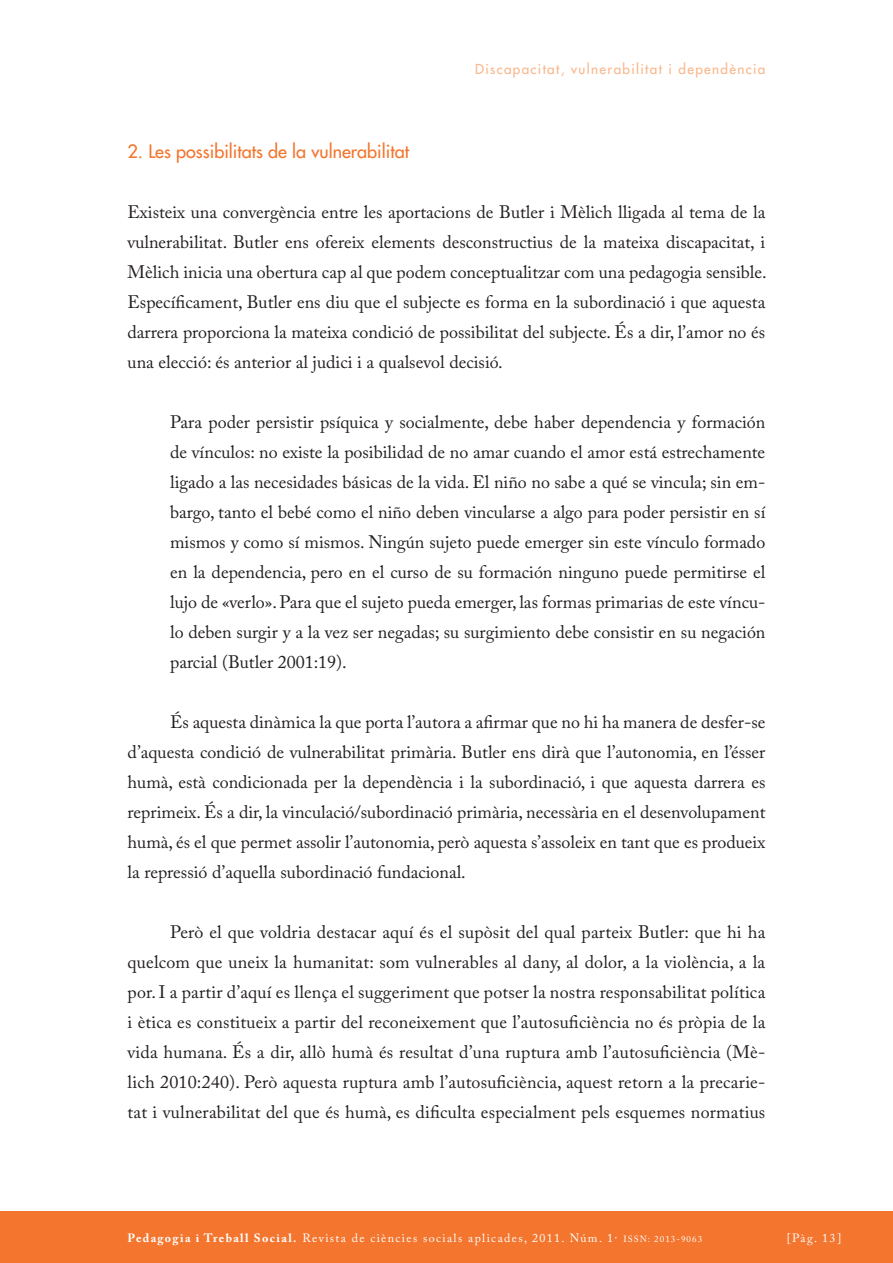
<style>
.page{position:relative;width:893px;height:1263px;background:#fff}
.page>*{position:absolute;margin:0;border:0;box-sizing:border-box;transform-origin:0 0}
.t1{font:18px/30px "Adobe Caslon Pro";color:#231f20;text-align:justify}
.titolets{font:18px "Futura";color:#f3752e}
.t2{font:13.5px "Futura";letter-spacing:.1em;color:#fab689}
.t3{font:12px "Adobe Caslon Pro";letter-spacing:.115em;color:#fff}
.s1{font-weight:700}
.s2{font-size:9px}
</style>
<div class="page">
<div style="left:0;top:1212px;width:893px;height:51px;background:#f3752e"></div>
<p class="titolets" style="left:128px;top:140px;width:283px">2. Les possibilitats de la vulnerabilitat</p>
<p class="t2" style="left:475px;top:61px;width:292px">Discapacitat, vulnerabilitat i dependència</p>
<p class="t1" style="left:128px;top:196px;width:641px">Existeix una convergència entre les aportacions de Butler i Mèlich lligada al tema de la vulnerabilitat. Butler ens ofereix elements desconstructius de la mateixa discapacitat, i Mèlich inicia una obertura cap al que podem conceptualitzar com una pedagogia sensible.<br>Específicament, Butler ens diu que el subjecte es forma en la subordinació i que aquesta darrera proporciona la mateixa condició de possibilitat del subjecte. És a dir, l’amor no és una elecció: és anterior al judici i a qualsevol decisió.</p>
<p class="t1" style="left:170px;top:406px;width:597px">Para poder persistir psíquica y socialmente, debe haber dependencia y formación de vínculos: no existe la posibilidad de no amar cuando el amor está estrechamente ligado a las necesidades básicas de la vida. El niño no sabe a qué se vincula; sin em&shy;bargo, tanto el bebé como el niño deben vincularse a algo para poder persistir en sí mismos y como sí mismos. Ningún sujeto puede emerger sin este vínculo formado en la dependencia, pero en el curso de su formación ninguno puede permitirse el lujo de «verlo». Para que el sujeto pueda emerger, las formas primarias de este víncu&shy;lo deben surgir y a la vez ser negadas; su surgimiento debe consistir en su negación parcial (Butler 2001:19).</p>
<p class="t1" style="left:128px;top:706px;width:639px;text-indent:43px">És aquesta dinàmica la que porta l’autora a afirmar que no hi ha manera de desfer-se d’aquesta condició de vulnerabilitat primària. Butler ens dirà que l’autonomia, en l’ésser humà, està condicionada per la dependència i la subordinació, i que aquesta darrera es reprimeix. És a dir, la vinculació/subordinació primària, necessària en el desenvolupament humà, és el que permet assolir l’autonomia, però aquesta s’assoleix en tant que es produeix la repressió d’aquella subordinació fundacional.</p>
<p class="t1" style="left:128px;top:916px;width:639px;text-indent:43px">Però el que voldria destacar aquí és el supòsit del qual parteix Butler: que hi ha quelcom que uneix la humanitat: som vulnerables al dany, al dolor, a la violència, a la por. I a partir d’aquí es llença el suggeriment que potser la nostra responsabilitat política i ètica es constitueix a partir del reconeixement que l’autosuficiència no és pròpia de la vida humana. És a dir, allò humà és resultat d’una ruptura amb l’autosuficiència (Mè&shy;lich 2010:240). Però aquesta ruptura amb l’autosuficiència, aquest retorn a la precarie&shy;tat i vulnerabilitat del que és humà, es dificulta especialment pels esquemes normatius</p>
<p class="t3" style="left:128px;top:1231px;width:576px"><span class="s1">Pedagogia i Treball Social.</span> Revista de ciències socials aplicades, 2011. Núm. 1· <span class="s2">ISSN: 2013-9063</span></p>
<p class="t3" style="left:787px;top:1231px;width:56px">[Pàg. 13]</p>
</div>
